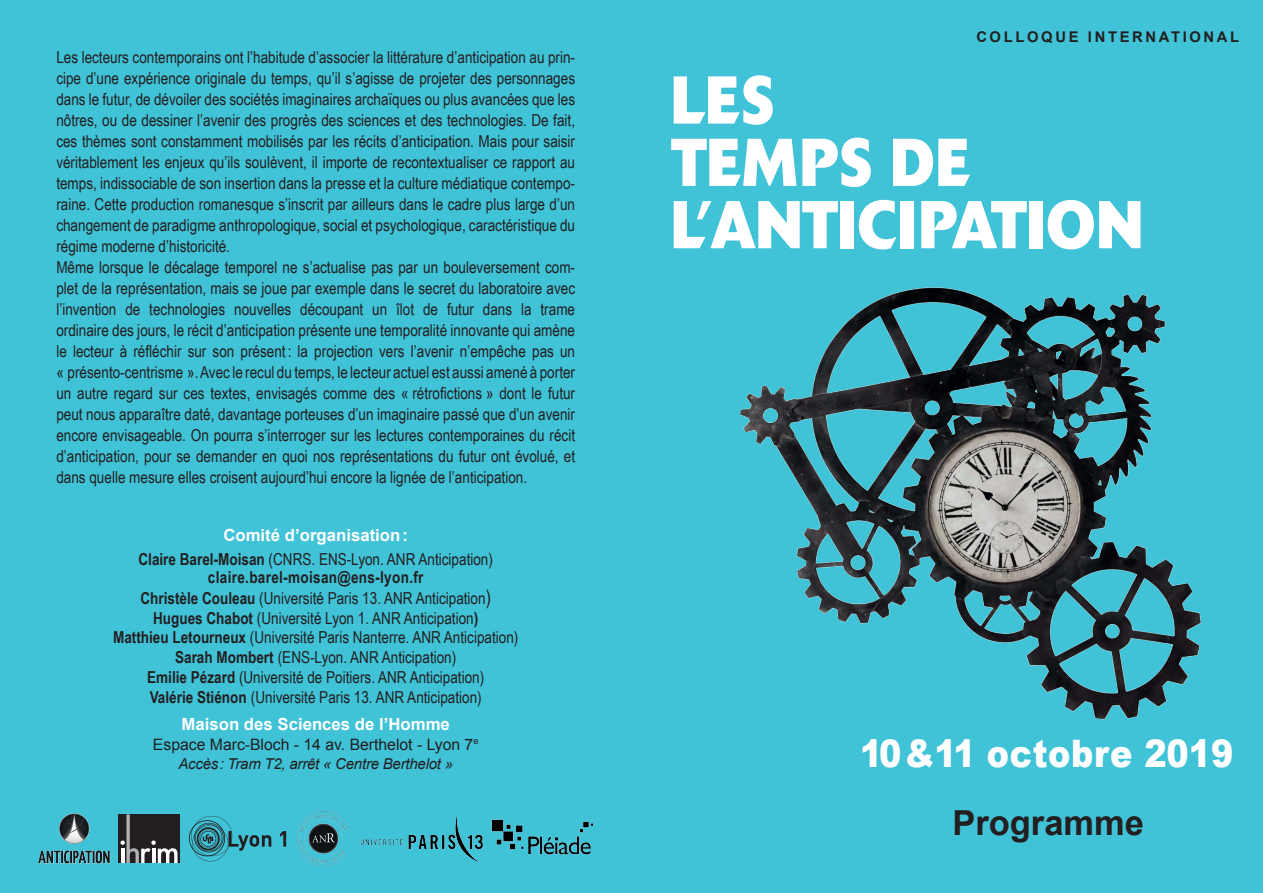
<style>
.page{position:relative;width:1263px;height:893px;background:#40c2d7}
.page>*{position:absolute;margin:0;border:0;box-sizing:border-box;transform-origin:0 0}
.t1{font:700 66.75px/62.2px "Delta";letter-spacing:.01em;color:#fff;scale:.88 1}
.t2{font:900 37.95px "Arial";letter-spacing:.02em;color:#fff;scale:.88 1}
.t3{font:700 34.5px "Arial";color:#231f20}
.t4{font:700 16.8px "Arial";color:#fff}
.t5{font:16.5px/21px "Arial Narrow";color:#231f20}
.t6{font:700 16.5px/18px "Arial Narrow";letter-spacing:.02em;color:#231f20;text-align:center}
.t7{font:15.75px "Arial";color:#231f20}
.t8{font:italic 15px "Arial";letter-spacing:-.015em;color:#231f20}
.t9{font:700 14.7px "Arial";letter-spacing:.18em;color:#231f20}
.s1{font-weight:400}
.s2{font-weight:700}
.s3{font-size:19.5px}
.s4{font-weight:700;font-size:16.8px}
</style>
<div class="page">
<img style="left:740px;top:287px;width:461px;height:433px">
<img style="left:296px;top:811px;width:53px;height:54px">
<svg style="left:189px;top:816px;width:82px;height:45px"></svg>
<svg style="left:280px;top:831px;width:6px;height:16px"></svg>
<img style="left:38px;top:813px;width:73px;height:51px">
<img style="left:360px;top:815px;width:123px;height:47px">
<img style="left:491px;top:819px;width:102px;height:36px">
<div style="left:119px;top:814px;width:61px;height:49px;background:#231f20"></div>
<svg style="left:121px;top:814px;width:57px;height:49px"></svg>
<hr style="left:152px;top:849px;width:3px;height:14px;background:#fff">
<p class="t5" style="left:56px;top:46px;width:520px">Les lecteurs contemporains ont l’habitude d’associer la littérature d’anticipation au prin&shy;cipe d’une expérience originale du temps, qu’il s’agisse de projeter des personnages dans le futur, de dévoiler des sociétés imaginaires archaïques ou plus avancées que les nôtres, ou de dessiner l’avenir des progrès des sciences et des technologies. De fait, ces thèmes sont constamment mobilisés par les récits d’anticipation. Mais pour saisir véritablement les enjeux qu’ils soulèvent, il importe de recontextualiser ce rapport au temps, indissociable de son insertion dans la presse et la culture médiatique contempo&shy;raine. Cette production romanesque s’inscrit par ailleurs dans le cadre plus large d’un changement de paradigme anthropologique, social et psychologique, caractéristique du régime moderne d’historicité.<br>Même lorsque le décalage temporel ne s’actualise pas par un bouleversement com&shy;plet de la représentation, mais se joue par exemple dans le secret du laboratoire avec l’invention de technologies nouvelles découpant un îlot de futur dans la trame ordinaire des jours, le récit d’anticipation présente une temporalité innovante qui amène le lecteur à réfléchir sur son présent : la projection vers l’avenir n’empêche pas un « présento-centrisme ». Avec le recul du temps, le lecteur actuel est aussi amené à porter un autre regard sur ces textes, envisagés comme des « rétrofictions » dont le futur peut nous apparaître daté, davantage porteuses d’un imaginaire passé que d’un avenir encore envisageable. On pourra s’interroger sur les lectures contemporaines du récit d’anticipation, pour se demander en quoi nos représentations du futur ont évolué, et dans quelle mesure elles croisent aujourd’hui encore la lignée de l’anticipation.</p>
<p class="t4" style="left:223px;top:524px;width:186px">Comité d’organisation:</p>
<p class="t6" style="left:138px;top:549px;width:356px">Claire Barel-Moisan <span class="s1">(CNRS. ENS-Lyon. ANR Anticipation) </span>claire.barel-moisan@ens-lyon.fr</p>
<p class="t5" style="left:113px;top:587px;width:407px;line-height:19.8px;text-align:center"><span class="s2">Christèle Couleau</span> (Université Paris 13. ANR Anticipation<span class="s3">)<br></span><span class="s2">Hugues Chabot</span> (Université Lyon 1. ANR Anticipation<span class="s4">)<br></span><span class="s2">Matthieu Letourneux</span> (Université Paris Nanterre. ANR Anticipation)<br><span class="s2">Sarah Mombert</span> (ENS-Lyon. ANR Anticipation)<br><span class="s2">Emilie Pézard</span> (Université de Poitiers. ANR Anticipation)<br><span class="s2">Valérie Stiénon</span> (Université Paris 13. ANR Anticipation)</p>
<p class="t4" style="left:181px;top:713px;width:270px">Maison des Sciences de l’Homme</p>
<p class="t7" style="left:153px;top:734px;width:327px">Espace Marc-Bloch - 14 av. Berthelot - Lyon 7<sup>e</sup></p>
<p class="t8" style="left:178px;top:754px;width:276px">Accès: Tram T2, arrêt « Centre Berthelot »</p>
<p class="t9" style="left:976px;top:27px;width:264px">COLLOQUE INTERNATIONAL</p>
<h1 class="t1" style="left:671px;top:68px;width:538px">LES<br>TEMPS DE<br>L’ANTICIPATION</h1>
<h2 class="t2" style="left:860px;top:726px;width:426px">10&amp;11 octobre 2019</h2>
<h3 class="t3" style="left:952px;top:800px;width:193px">Programme</h3>
</div>
